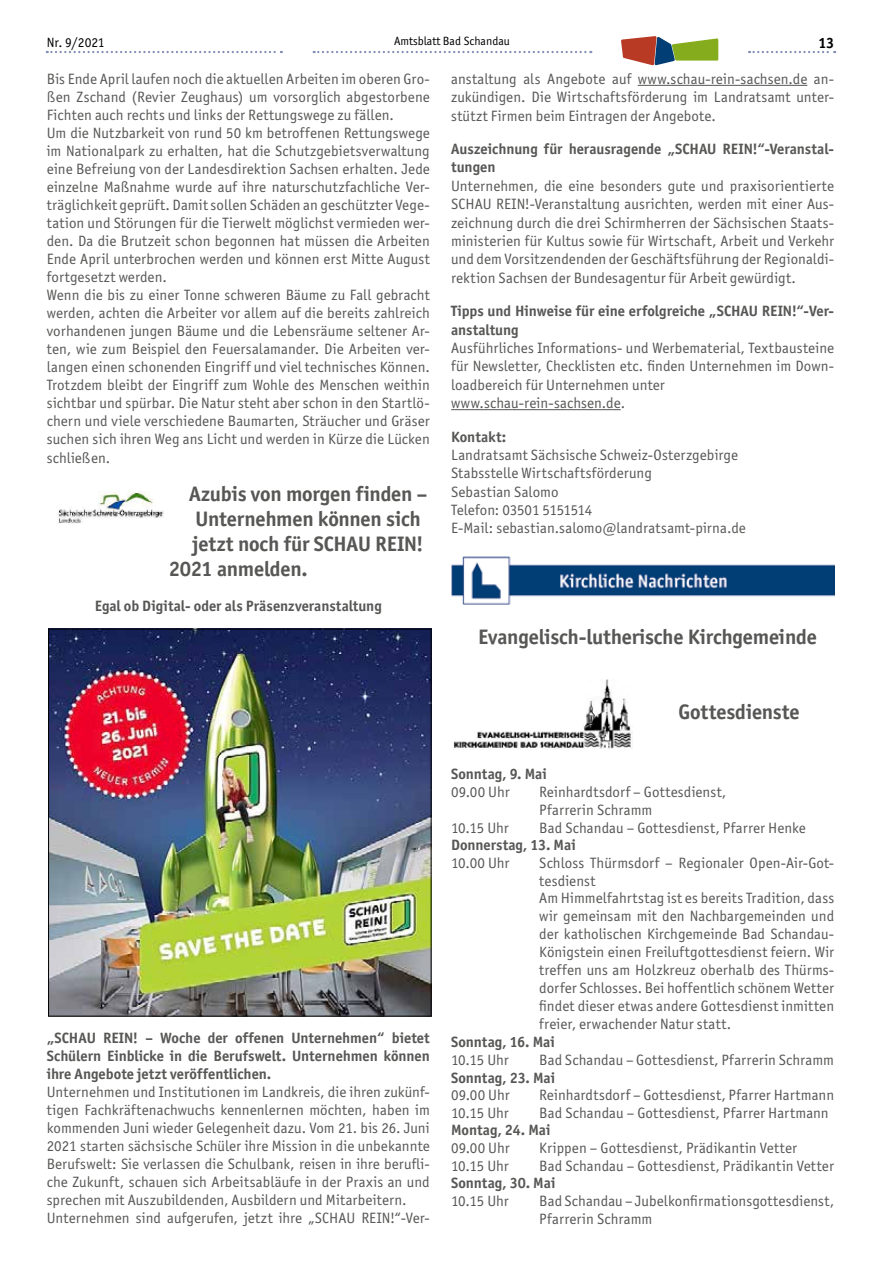
<style>
.page{position:relative;width:881px;height:1263px;background:#fff}
.page>*{position:absolute;margin:0;border:0;box-sizing:border-box;transform-origin:0 0}
.t1{font:700 21px "Officina San ITC";letter-spacing:-.01em;color:#575756}
.t2{font:15px/18px "Officina San ITC";letter-spacing:.01em;color:#575756}
.t3{font:700 15px/18.5px "Officina San ITC";color:#575756}
.t4{font:700 15px "Officina San ITC";color:#000}
.t5{font:13.5px "Officina San ITC";color:#000}
.t6{font:12px "Officina San ITC";color:#000}
</style>
<div class="page">
<svg style="left:313px;top:51px;width:278px;height:2px"></svg>
<svg style="left:47px;top:51px;width:235px;height:2px"></svg>
<svg style="left:748px;top:51px;width:86px;height:2px"></svg>
<svg style="left:621px;top:36px;width:97px;height:29px"></svg>
<hr style="left:637px;top:85px;width:170px;height:1px;background:#575756">
<hr style="left:451px;top:409px;width:169px;height:1px;background:#575756">
<img style="left:451px;top:556px;width:382px;height:48px">
<img style="left:50px;top:631px;width:379px;height:383px">
<div style="left:48px;top:629px;width:383px;height:387px;border:1px solid #000"></div>
<img style="left:57px;top:492px;width:107px;height:31px">
<img style="left:453px;top:679px;width:178px;height:70px">
<p class="t5" style="left:47px;top:34px;width:59px">Nr. 9/2021</p>
<p class="t6" style="left:394px;top:34px;width:117px">Amtsblatt Bad Schandau</p>
<p class="t4" style="left:818px;top:34px;width:17px">13</p>
<p class="t2" style="left:451px;top:69px;width:384px;line-height:18.5px;text-align:justify">anstaltung als Angebote auf www.schau-rein-sachsen.de an&shy;zukündigen. Die Wirtschaftsförderung im Landratsamt unter&shy;stützt Firmen beim Eintragen der Angebote.</p>
<p class="t3" style="left:451px;top:140px;width:384px">Auszeichnung für herausragende „SCHAU REIN!“-Veranstal&shy;tungen</p>
<p class="t2" style="left:451px;top:176px;width:384px;line-height:18.5px;text-align:justify">Unternehmen, die eine besonders gute und praxisorientierte SCHAU REIN!-Veranstaltung ausrichten, werden mit einer Aus&shy;zeichnung durch die drei Schirmherren der Sächsischen Staats&shy;ministerien für Kultus sowie für Wirtschaft, Arbeit und Verkehr und dem Vorsitzendenden der Geschäftsführung der Regionaldi&shy;rektion Sachsen der Bundesagentur für Arbeit gewürdigt.</p>
<p class="t3" style="left:451px;top:302px;width:384px">Tipps und Hinweise für eine erfolgreiche „SCHAU REIN!“-Ver&shy;anstaltung</p>
<p class="t2" style="left:451px;top:339px;width:384px;line-height:18.5px">Ausführliches Informations- und Werbematerial, Textbausteine für Newsletter, Checklisten etc. finden Unternehmen im Down&shy;loadbereich für Unternehmen unter www.schau-rein-sachsen.de.</p>
<p class="t3" style="left:451px;top:427px;width:57px">Kontakt:</p>
<p class="t2" style="left:451px;top:445px;width:296px;line-height:18.5px">Landratsamt Sächsische Schweiz-Osterzgebirge Stabsstelle Wirtschaftsförderung<br>Sebastian Salomo<br>Telefon: 03501 5151514<br>E-Mail: sebastian.salomo@landratsamt-pirna.de</p>
<p class="t2" style="left:47px;top:70px;width:384px">Bis Ende April laufen noch die aktuellen Arbeiten im oberen Gro&shy;ßen Zschand (Revier Zeughaus) um vorsorglich abgestorbene Fichten auch rechts und links der Rettungswege zu fällen.<br>Um die Nutzbarkeit von rund 50 km betroffenen Rettungswege im Nationalpark zu erhalten, hat die Schutzgebietsverwaltung eine Befreiung von der Landesdirektion Sachsen erhalten. Jede einzelne Maßnahme wurde auf ihre naturschutzfachliche Ver&shy;träglichkeit geprüft. Damit sollen Schäden an geschützter Vege&shy;tation und Störungen für die Tierwelt möglichst vermieden wer&shy;den. Da die Brutzeit schon begonnen hat müssen die Arbeiten Ende April unterbrochen werden und können erst Mitte August fortgesetzt werden.<br>Wenn die bis zu einer Tonne schweren Bäume zu Fall gebracht werden, achten die Arbeiter vor allem auf die bereits zahlreich vorhandenen jungen Bäume und die Lebensräume seltener Ar&shy;ten, wie zum Beispiel den Feuersalamander. Die Arbeiten ver&shy;langen einen schonenden Eingriff und viel technisches Können.<br>Trotzdem bleibt der Eingriff zum Wohle des Menschen weithin sichtbar und spürbar. Die Natur steht aber schon in den Startlö&shy;chern und viele verschiedene Baumarten, Sträucher und Gräser suchen sich ihren Weg ans Licht und werden in Kürze die Lücken schließen.</p>
<h1 class="t1" style="left:189px;top:480px;width:240px">Azubis von morgen finden –</h1>
<h1 class="t1" style="left:195px;top:506px;width:227px">Unternehmen können sich</h1>
<h1 class="t1" style="left:192px;top:531px;width:232px">jetzt noch für SCHAU REIN!</h1>
<h1 class="t1" style="left:169px;top:556px;width:140px">2021 anmelden.</h1>
<p class="t3" style="left:95px;top:597px;width:288px">Egal ob Digital- oder als Präsenzveranstaltung</p>
<h1 class="t1" style="left:478px;top:624px;width:340px">Evangelisch-lutherische Kirchgemeinde</h1>
<p class="t3" style="left:47px;top:1029px;width:384px;line-height:18px;text-align:justify">„SCHAU REIN! – Woche der offenen Unternehmen“ bietet Schülern Einblicke in die Berufswelt. Unternehmen können ihre Angebote jetzt veröffentlichen.</p>
<p class="t2" style="left:47px;top:1083px;width:384px">Unternehmen und Institutionen im Landkreis, die ihren zukünf&shy;tigen Fachkräftenachwuchs kennenlernen möchten, haben im kommenden Juni wieder Gelegenheit dazu. Vom 21. bis 26. Juni 2021 starten sächsische Schüler ihre Mission in die unbekannte Berufswelt: Sie verlassen die Schulbank, reisen in ihre berufli&shy;che Zukunft, schauen sich Arbeitsabläufe in der Praxis an und sprechen mit Auszubildenden, Ausbildern und Mitarbeitern.<br>Unternehmen sind aufgerufen, jetzt ihre „SCHAU REIN!“-Ver-</p>
<h1 class="t1" style="left:678px;top:699px;width:123px">Gottesdienste</h1>
<p class="t3" style="left:451px;top:765px;width:97px">Sonntag, 9. Mai</p>
<p class="t2" style="left:451px;top:783px;width:60px">09.00 Uhr</p>
<p class="t2" style="left:539px;top:783px;width:188px">Reinhardtsdorf – Gottesdienst,<br>Pfarrerin Schramm</p>
<p class="t2" style="left:451px;top:818px;width:59px">10.15 Uhr</p>
<p class="t2" style="left:539px;top:818px;width:268px">Bad Schandau – Gottesdienst, Pfarrer Henke</p>
<p class="t3" style="left:451px;top:836px;width:126px">Donnerstag, 13. Mai</p>
<p class="t2" style="left:451px;top:854px;width:60px">10.00 Uhr</p>
<p class="t2" style="left:539px;top:854px;width:296px">Schloss Thürmsdorf – Regionaler Open-Air-Got&shy;tesdienst<br>Am Himmelfahrtstag ist es bereits Tradition, dass wir gemeinsam mit den Nachbargemeinden und der katholischen Kirchgemeinde Bad Schandau-Königstein einen Freiluftgottesdienst feiern. Wir treffen uns am Holzkreuz oberhalb des Thürms&shy;dorfer Schlosses. Bei hoffentlich schönem Wetter findet dieser etwas andere Gottesdienst inmitten freier, erwachender Natur statt.</p>
<p class="t3" style="left:451px;top:1033px;width:105px">Sonntag, 16. Mai</p>
<p class="t2" style="left:451px;top:1050px;width:59px">10.15 Uhr</p>
<p class="t2" style="left:539px;top:1050px;width:296px">Bad Schandau – Gottesdienst, Pfarrerin Schramm</p>
<p class="t3" style="left:451px;top:1068px;width:106px">Sonntag, 23. Mai</p>
<p class="t2" style="left:451px;top:1086px;width:60px">09.00 Uhr</p>
<p class="t2" style="left:539px;top:1086px;width:296px">Reinhardtsdorf – Gottesdienst, Pfarrer Hartmann</p>
<p class="t2" style="left:451px;top:1103px;width:59px">10.15 Uhr</p>
<p class="t2" style="left:539px;top:1103px;width:291px">Bad Schandau – Gottesdienst, Pfarrer Hartmann</p>
<p class="t3" style="left:451px;top:1121px;width:101px">Montag, 24. Mai</p>
<p class="t2" style="left:451px;top:1139px;width:60px">09.00 Uhr</p>
<p class="t2" style="left:539px;top:1139px;width:259px">Krippen – Gottesdienst, Prädikantin Vetter</p>
<p class="t2" style="left:451px;top:1156px;width:59px">10.15 Uhr</p>
<p class="t2" style="left:539px;top:1156px;width:296px">Bad Schandau – Gottesdienst, Prädikantin Vetter</p>
<p class="t3" style="left:451px;top:1174px;width:106px">Sonntag, 30. Mai</p>
<p class="t2" style="left:451px;top:1192px;width:59px">10.15 Uhr</p>
<p class="t2" style="left:539px;top:1192px;width:296px">Bad Schandau – Jubelkonfirmationsgottesdienst,<br>Pfarrerin Schramm</p>
</div>
